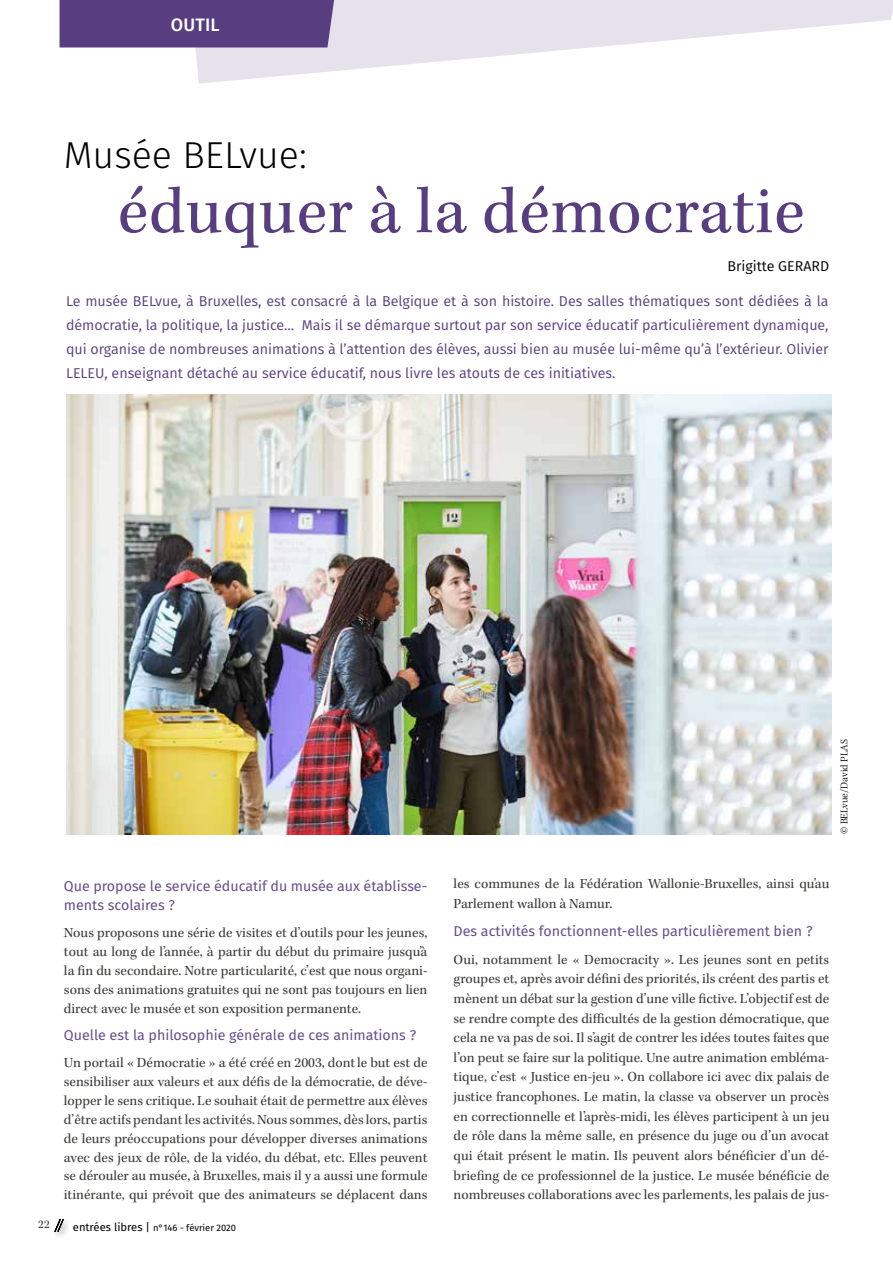
<style>
.page{position:relative;width:893px;height:1263px;background:#fff}
.page>*{position:absolute;margin:0;border:0;box-sizing:border-box;transform-origin:0 0}
.t1{font:67.5px "Kepler Std";letter-spacing:.01em;color:#583e80}
.t2{font:300 37.5px "Fira Sans";color:#000}
.t3{font:500 18px "Fira Sans";letter-spacing:.01em;color:#fff}
.t4{font:14.25px/19.6px "Kepler Std";color:#3c3c3b;text-align:justify}
.t5{font:14.25px/24px "Fira Sans";color:#583e81;text-align:justify}
.t6{font:14.25px/18.8px "Fira Sans";color:#674e8a}
.t7{font:14.25px "Fira Sans";color:#000}
.t8{font:12px "Kepler Std";color:#3c3c3b}
.t9{font:300 10.5px "Kepler Std";color:#000}
.t10{font:9.3px "Fira Sans";color:#000}
.s1{font-size:11.25px}
</style>
<div class="page">
<svg style="left:183px;top:0;width:710px;height:84px;fill:#e6e2ec"></svg>
<div style="left:60px;top:0;width:274px;height:47px;background:#583e80"></div>
<div style="left:54px;top:1216px;width:19px;height:25px;background:#000;opacity:.3"></div>
<svg style="left:54px;top:1218px;width:10px;height:15px"></svg>
<img style="left:66px;top:394px;width:765px;height:440px">
<p class="t3" style="left:154px;top:9px;width:87px">RUBRIQUE</p>
<p class="t3" style="left:149px;top:13px;width:97px">HUME(O)UR</p>
<p class="t3" style="left:171px;top:10px;width:50px">OUTIL</p>
<h2 class="t2" style="left:64px;top:128px;width:244px">Musée BELvue:</h2>
<h1 class="t1" style="left:118px;top:173px;width:688px">éduquer à la démocratie</h1>
<p class="t7" style="left:727px;top:255px;width:103px">Brigitte GERARD</p>
<p class="t5" style="left:66px;top:288px;width:764px">Le musée BELvue, à Bruxelles, est consacré à la Belgique et à son histoire. Des salles thématiques sont dédiées à la démocratie, la politique, la justice… Mais il se démarque surtout par son service éducatif particulièrement dynamique, qui organise de nombreuses animations à l’attention des élèves, aussi bien au musée lui-même qu’à l’extérieur. Olivier LELEU, enseignant détaché au service éducatif, nous livre les atouts de ces initiatives.</p>
<p class="t6" style="left:64px;top:876px;width:365px">Que propose le service éducatif du musée aux établisse&shy;ments scolaires ?</p>
<p class="t4" style="left:64px;top:924px;width:365px;line-height:18.8px">Nous proposons une série de visites et d’outils pour les jeunes, tout au long de l’année, à partir du début du primaire jusqu’à la fin du secondaire. Notre particularité, c’est que nous organi&shy;sons des animations gratuites qui ne sont pas toujours en lien direct avec le musée et son exposition permanente.</p>
<p class="t6" style="left:64px;top:1025px;width:354px">Quelle est la philosophie générale de ces animations ?</p>
<p class="t4" style="left:64px;top:1054px;width:365px;line-height:18.8px">Un portail « Démocratie » a été créé en 2003, dontle but est de sensibiliser aux valeurs et aux défis de la démocratie, de déve&shy;lopper le sens critique. Le souhait était de permettre aux élèves d’être actifs pendant les activités. Nous sommes, dès lors, partis de leurs préoccupations pour développer diverses animations avec des jeux de rôle, de la vidéo, du débat, etc. Elles peuvent se dérouler au musée, à Bruxelles, mais il y a aussi une formule itinérante, qui prévoit que des animateurs se déplacent dans</p>
<p class="t8" style="left:38px;top:1217px;width:13px">22</p>
<p class="t10" style="left:73px;top:1220px;width:165px"><span class="s1">entrées libres |</span> n°146 - février 2020</p>
<p class="t9" style="left:838px;top:834px;width:96px;rotate:-90deg">© BELvue/David PLAS</p>
<p class="t4" style="left:454px;top:874px;width:377px">les communes de la Fédération Wallonie-Bruxelles, ainsi qu’au<br>Parlement wallon à Namur.</p>
<p class="t6" style="left:454px;top:921px;width:360px">Des activités fonctionnent-elles particulièrement bien ?</p>
<p class="t4" style="left:454px;top:950px;width:377px">Oui, notamment le « Democracity ». Les jeunes sont en petits groupes et, après avoir défini des priorités, ils créent des partis et mènent un débat sur la gestion d’une ville fictive. L’objectif est de se rendre compte des difficultés de la gestion démocratique, que cela ne va pas de soi. Il s’agit de contrer les idées toutes faites que l’on peut se faire sur la politique. Une autre animation embléma&shy;tique, c’est « Justice en-jeu ». On collabore ici avec dix palais de justice francophones. Le matin, la classe va observer un procès en correctionnelle et l’après-midi, les élèves participent à un jeu de rôle dans la même salle, en présence du juge ou d’un avocat qui était présent le matin. Ils peuvent alors bénéficier d’un dé&shy;briefing de ce professionnel de la justice. Le musée bénéficie de nombreuses collaborations avec les parlements, les palais de jus-</p>
</div>
